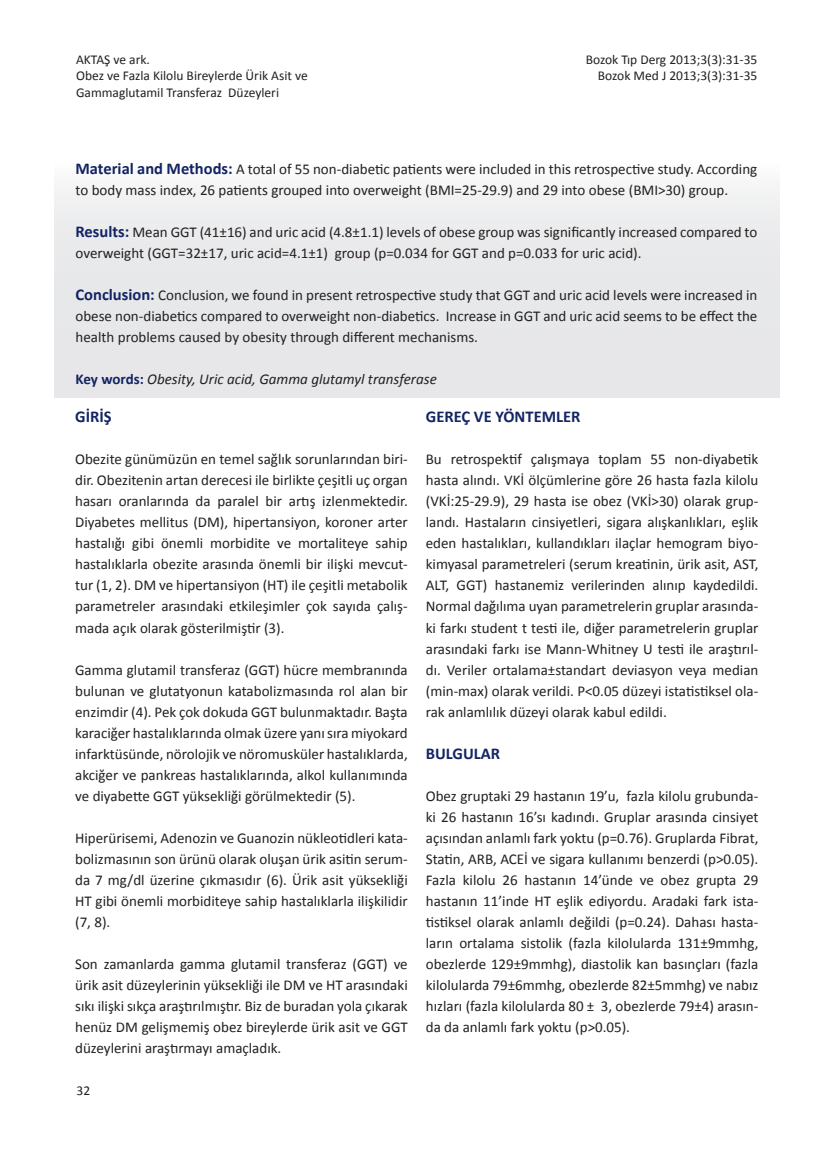
<style>
.page{position:relative;width:834px;height:1149px;background:#fff}
.page>*{position:absolute;margin:0;border:0;box-sizing:border-box;transform-origin:0 0}
.t1{font:700 16.5px "Calibri";color:#122463}
.t2{font:15px/21px "Calibri";color:#231f20;text-align:justify}
.t3{font:italic 15px "Calibri";color:#231f20}
.t4{font:13.5px "Calibri";color:#231f20}
.s1{font-weight:700;font-size:16.5px;color:#122463}
.s2{font-weight:700;font-style:normal;color:#122463}
</style>
<div class="page">
<div style="left:54px;top:163px;width:725px;height:235px;background:linear-gradient(to bottom,#f3f4f4,#e3e3e5)"></div>
<p class="t4" style="left:76px;top:51px;width:75px">AKTAŞ ve ark.</p>
<p class="t4" style="left:76px;top:67px;width:233px">Obez ve Fazla Kilolu Bireylerde Ürik Asit ve</p>
<p class="t4" style="left:76px;top:84px;width:204px">Gammaglutamil Transferaz Düzeyleri</p>
<p class="t4" style="left:585px;top:51px;width:173px">Bozok Tıp Derg 2013;3(3):31-35</p>
<p class="t4" style="left:597px;top:67px;width:161px">Bozok Med J 2013;3(3):31-35</p>
<p class="t2" style="left:75px;top:158px;width:683px"><span class="s1">Material and Methods:</span> A total of 55 non-diabetic patients were included in this retrospective study. According to body mass index, 26 patients grouped into overweight (BMI=25-29.9) and 29 into obese (BMI&gt;30) group.</p>
<p class="t2" style="left:75px;top:221px;width:683px"><span class="s1">Results:</span> Mean GGT (41±16) and uric acid (4.8±1.1) levels of obese group was significantly increased compared to overweight (GGT=32±17, uric acid=4.1±1) group (p=0.034 for GGT and p=0.033 for uric acid).</p>
<p class="t2" style="left:75px;top:284px;width:683px"><span class="s1">Conclusion:</span> Conclusion, we found in present retrospective study that GGT and uric acid levels were increased in obese non-diabetics compared to overweight non-diabetics. Increase in GGT and uric acid seems to be effect the health problems caused by obesity through different mechanisms.</p>
<p class="t3" style="left:75px;top:370px;width:363px"><span class="s2">Key words:</span> Obesity, Uric acid, Gamma glutamyl transferase</p>
<p class="t1" style="left:75px;top:406px;width:38px">GİRİŞ</p>
<p class="t2" style="left:75px;top:448px;width:334px">Obezite günümüzün en temel sağlık sorunlarından biri&shy;dir. Obezitenin artan derecesi ile birlikte çeşitli uç organ hasarı oranlarında da paralel bir artış izlenmektedir.<br>Diyabetes mellitus (DM), hipertansiyon, koroner arter hastalığı gibi önemli morbidite ve mortaliteye sahip hastalıklarla obezite arasında önemli bir ilişki mevcut&shy;tur (1, 2). DM ve hipertansiyon (HT) ile çeşitli metabolik parametreler arasındaki etkileşimler çok sayıda çalış&shy;mada açık olarak gösterilmiştir (3).</p>
<p class="t2" style="left:75px;top:658px;width:334px">Gamma glutamil transferaz (GGT) hücre membranında bulunan ve glutatyonun katabolizmasında rol alan bir enzimdir (4). Pek çok dokuda GGT bulunmaktadır. Başta karaciğer hastalıklarında olmak üzere yanı sıra miyokard infarktüsünde, nörolojik ve nöromusküler hastalıklarda, akciğer ve pankreas hastalıklarında, alkol kullanımında ve diyabette GGT yüksekliği görülmektedir (5).</p>
<p class="t2" style="left:75px;top:826px;width:334px">Hiperürisemi, Adenozin ve Guanozin nükleotidleri kata&shy;bolizmasının son ürünü olarak oluşan ürik asitin serum&shy;da 7 mg/dl üzerine çıkmasıdır (6). Ürik asit yüksekliği HT gibi önemli morbiditeye sahip hastalıklarla ilişkilidir (7, 8).</p>
<p class="t2" style="left:75px;top:952px;width:334px">Son zamanlarda gamma glutamil transferaz (GGT) ve ürik asit düzeylerinin yüksekliği ile DM ve HT arasındaki sıkı ilişki sıkça araştırılmıştır. Biz de buradan yola çıkarak henüz DM gelişmemiş obez bireylerde ürik asit ve GGT düzeylerini araştırmayı amaçladık.</p>
<p class="t1" style="left:426px;top:406px;width:156px">GEREÇ VE YÖNTEMLER</p>
<p class="t2" style="left:426px;top:448px;width:334px">Bu retrospektif çalışmaya toplam 55 non-diyabetik hasta alındı. VKİ ölçümlerine göre 26 hasta fazla kilolu (VKİ:25-29.9), 29 hasta ise obez (VKİ&gt;30) olarak grup&shy;landı. Hastaların cinsiyetleri, sigara alışkanlıkları, eşlik eden hastalıkları, kullandıkları ilaçlar hemogram biyo&shy;kimyasal parametreleri (serum kreatinin, ürik asit, AST, ALT, GGT) hastanemiz verilerinden alınıp kaydedildi.<br>Normal dağılıma uyan parametrelerin gruplar arasında&shy;ki farkı student t testi ile, diğer parametrelerin gruplar arasındaki farkı ise Mann-Whitney U testi ile araştırıl&shy;dı. Veriler ortalama±standart deviasyon veya median (min-max) olarak verildi. P&lt;0.05 düzeyi istatistiksel ola&shy;rak anlamlılık düzeyi olarak kabul edildi.</p>
<p class="t1" style="left:426px;top:742px;width:76px">BULGULAR</p>
<p class="t2" style="left:426px;top:784px;width:334px">Obez gruptaki 29 hastanın 19’u, fazla kilolu grubunda&shy;ki 26 hastanın 16’sı kadındı. Gruplar arasında cinsiyet açısından anlamlı fark yoktu (p=0.76). Gruplarda Fibrat, Statin, ARB, ACEİ ve sigara kullanımı benzerdi (p&gt;0.05).<br>Fazla kilolu 26 hastanın 14’ünde ve obez grupta 29 hastanın 11’inde HT eşlik ediyordu. Aradaki fark ista&shy;tistiksel olarak anlamlı değildi (p=0.24). Dahası hasta&shy;ların ortalama sistolik (fazla kilolularda 131±9mmhg, obezlerde 129±9mmhg), diastolik kan basınçları (fazla kilolularda 79±6mmhg, obezlerde 82±5mmhg) ve nabız hızları (fazla kilolularda 80 ± 3, obezlerde 79±4) arasın&shy;da da anlamlı fark yoktu (p&gt;0.05).</p>
<p class="t4" style="left:76px;top:1081px;width:15px">32</p>
</div>
